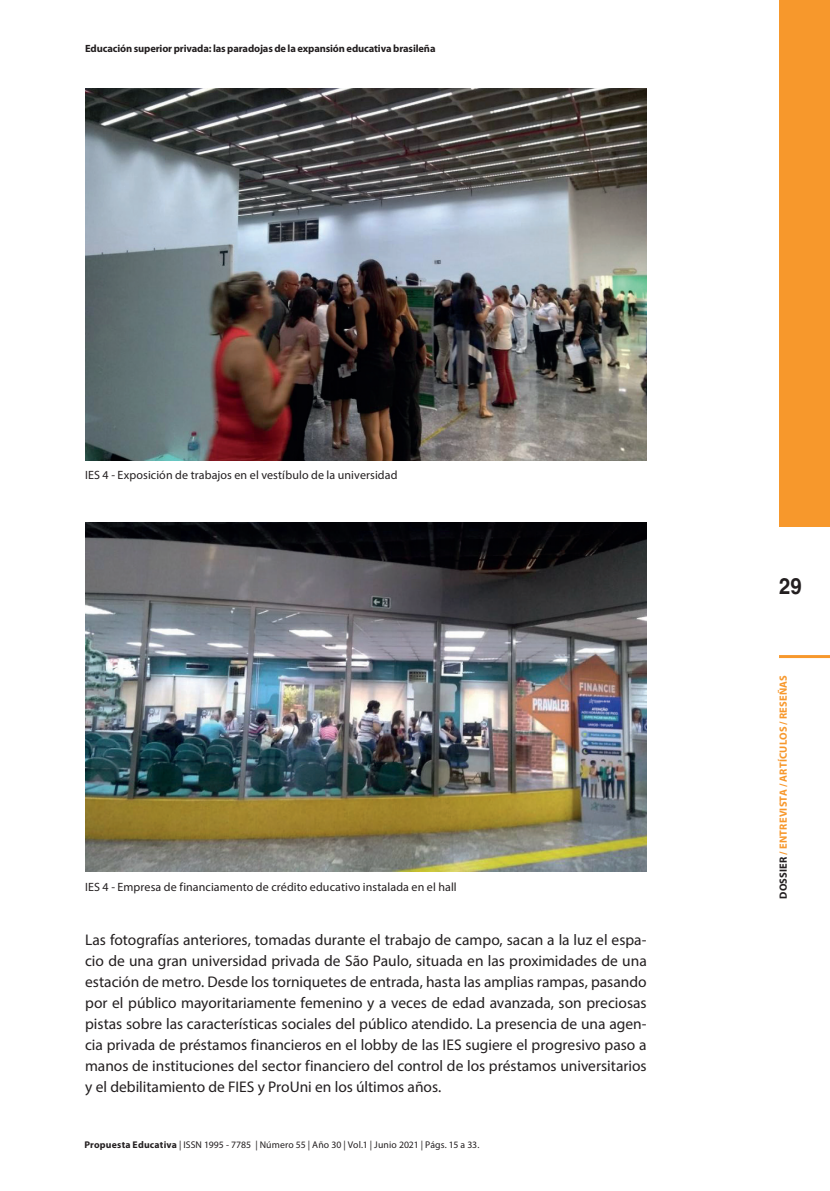
<style>
.page{position:relative;width:830px;height:1191px;background:#fff}
.page>*{position:absolute;margin:0;border:0;box-sizing:border-box;transform-origin:0 0}
.t1{font:700 22.5px "Helvetica LT Std";color:#231f20;scale:.9 1}
.t2{font:15.45px/21px "Myriad Pro";letter-spacing:-.005em;color:#231f20;text-align:justify}
.t3{font:12px "Myriad Pro";letter-spacing:.01em;color:#231f20}
.t4{font:700 10.5px "Myriad Pro";letter-spacing:-.01em;color:#231f20}
.t5{font:700 10.5px "Myriad Pro";letter-spacing:.015em;color:#f7982c}
.t6{font:9.75px "Myriad Pro";letter-spacing:.01em;color:#231f20}
.s1{font-weight:700}
.s2{color:#231f20}
</style>
<div class="page">
<div style="left:778px;top:0;width:51px;height:527px;background:#f7982c"></div>
<hr style="left:778px;top:655px;width:51px;height:3px;background:#f7982c">
<img style="left:85px;top:89px;width:561px;height:371px">
<img style="left:85px;top:522px;width:561px;height:349px">
<p class="t4" style="left:85px;top:43px;width:352px">Educación superior privada: las paradojas de la expansión educativa brasileña</p>
<p class="t3" style="left:85px;top:467px;width:314px">IES 4 - Exposición de trabajos en el vestíbulo de la universidad</p>
<p class="t3" style="left:85px;top:880px;width:373px">IES 4 - Empresa de financiamento de crédito educativo instalada en el hall</p>
<p class="t2" style="left:85px;top:929px;width:563px">Las fotografías anteriores, tomadas durante el trabajo de campo, sacan a la luz el espa&shy;cio de una gran universidad privada de São Paulo, situada en las proximidades de una estación de metro. Desde los torniquetes de entrada, hasta las amplias rampas, pasando por el público mayoritariamente femenino y a veces de edad avanzada, son preciosas pistas sobre las características sociales del público atendido. La presencia de una agen&shy;cia privada de préstamos financieros en el lobby de las IES sugiere el progresivo paso a manos de instituciones del sector financiero del control de los préstamos universitarios y el debilitamiento de FIES y ProUni en los últimos años.</p>
<p class="t6" style="left:84px;top:1139px;width:396px"><span class="s1">Propuesta Educativa</span> | ISSN 1995 - 7785 | Número 55 | Año 30 | Vol.1 | Junio 2021 | Págs. 15 a 33.</p>
<h1 class="t1" style="left:778px;top:572px;width:27px">29</h1>
<p class="t5" style="left:777px;top:898px;width:225px;rotate:-90deg"><span class="s2">DOSSIER</span> / ENTREVISTA / ARTÍCULOS / RESEÑAS</p>
</div>
